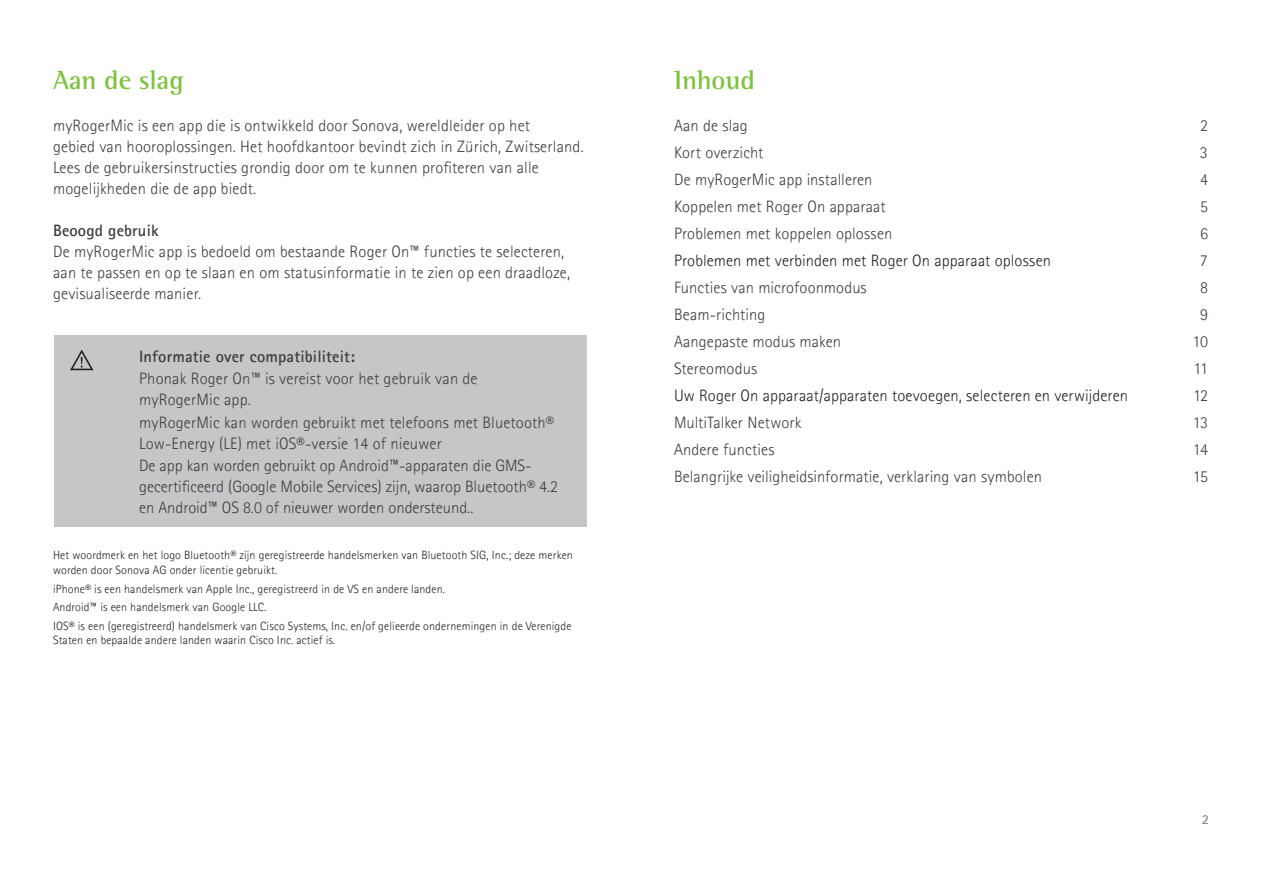
<style>
.page{position:relative;width:1263px;height:893px;background:#fff}
.page>*{position:absolute;margin:0;border:0;box-sizing:border-box;transform-origin:0 0}
.t1{font:700 27px "Rotis Semifor Phonak";color:#7fc241}
.t2{font:300 16.5px/21px "Rotis Sansfor Phonak";letter-spacing:.01em;color:#3f3d36}
.t3{font:300 16.5px "Rotis Sansfor Phonak";letter-spacing:.005em;color:#231f20}
.t4{font:700 16.5px "Rotis Sansfor Phonak";letter-spacing:.01em;color:#3f3d36}
.t5{font:700 13.5px "Rotis Sansfor Phonak";color:#8b8b83}
.t6{font:300 12px/18.6px "Rotis Sansfor Phonak";letter-spacing:.01em;color:#231f20}
</style>
<div class="page">
<div style="left:54px;top:335px;width:532px;height:191px;background:#c4c6c8"></div>
<svg style="left:70px;top:350px;width:23px;height:20px"></svg>
<h1 class="t1" style="left:53px;top:63px;width:132px">Aan de slag</h1>
<p class="t2" style="left:53px;top:115px;width:532px">myRogerMic is een app die is ontwikkeld door Sonova, wereldleider op het<br>gebied van hooroplossingen. Het hoofdkantoor bevindt zich in Zürich, Zwitserland.<br>Lees de gebruikersinstructies grondig door om te kunnen profiteren van alle mogelijkheden die de app biedt.</p>
<p class="t4" style="left:53px;top:220px;width:107px">Beoogd gebruik</p>
<p class="t2" style="left:53px;top:241px;width:519px">De myRogerMic app is bedoeld om bestaande Roger On™ functies te selecteren, aan te passen en op te slaan en om statusinformatie in te zien op een draadloze, gevisualiseerde manier.</p>
<p class="t4" style="left:139px;top:346px;width:217px">Informatie over compatibiliteit:</p>
<p class="t2" style="left:139px;top:368px;width:340px">Phonak Roger On™ is vereist voor het gebruik van de myRogerMic app.</p>
<p class="t2" style="left:139px;top:412px;width:417px">myRogerMic kan worden gebruikt met telefoons met Bluetooth®<br>Low-Energy (LE) met iOS®-versie 14 of nieuwer</p>
<p class="t2" style="left:139px;top:455px;width:420px">De app kan worden gebruikt op Android™-apparaten die GMS&shy;gecertificeerd (Google Mobile Services) zijn, waarop Bluetooth® 4.2 en Android™ OS 8.0 of nieuwer worden ondersteund..</p>
<p class="t6" style="left:53px;top:548px;width:521px;line-height:14.4px">Het woordmerk en het logo Bluetooth® zijn geregistreerde handelsmerken van Bluetooth SIG, Inc.; deze merken worden door Sonova AG onder licentie gebruikt.</p>
<p class="t6" style="left:53px;top:579px;width:520px">iPhone® is een handelsmerk van Apple Inc., geregistreerd in de VS en andere landen.<br>Android™ is een handelsmerk van Google LLC.<br>IOS® is een (geregistreerd) handelsmerk van Cisco Systems, Inc. en/of gelieerde ondernemingen in de Verenigde</p>
<p class="t6" style="left:53px;top:631px;width:284px">Staten en bepaalde andere landen waarin Cisco Inc. actief is.</p>
<h1 class="t1" style="left:674px;top:63px;width:83px">Inhoud</h1>
<p class="t2" style="left:674px;top:115px;width:75px">Aan de slag</p>
<p class="t2" style="left:1200px;top:115px;width:9px">2</p>
<p class="t2" style="left:674px;top:142px;width:91px">Kort overzicht</p>
<p class="t2" style="left:1200px;top:142px;width:9px">3</p>
<p class="t2" style="left:674px;top:169px;width:200px">De myRogerMic app installeren</p>
<p class="t2" style="left:1200px;top:169px;width:9px">4</p>
<p class="t2" style="left:674px;top:196px;width:213px">Koppelen met Roger On apparaat</p>
<p class="t2" style="left:1200px;top:196px;width:9px">5</p>
<p class="t2" style="left:674px;top:223px;width:220px">Problemen met koppelen oplossen</p>
<p class="t2" style="left:1200px;top:223px;width:9px">6</p>
<p class="t3" style="left:674px;top:251px;width:378px">Problemen met verbinden met Roger On apparaat oplossen</p>
<p class="t2" style="left:1200px;top:250px;width:9px">7</p>
<p class="t2" style="left:674px;top:277px;width:194px">Functies van microfoonmodus</p>
<p class="t2" style="left:1200px;top:277px;width:9px">8</p>
<p class="t2" style="left:674px;top:304px;width:93px">Beam-richting</p>
<p class="t2" style="left:1200px;top:304px;width:9px">9</p>
<p class="t2" style="left:674px;top:331px;width:169px">Aangepaste modus maken</p>
<p class="t2" style="left:1192px;top:331px;width:17px">10</p>
<p class="t2" style="left:674px;top:358px;width:85px">Stereomodus</p>
<p class="t2" style="left:1193px;top:358px;width:16px">11</p>
<p class="t3" style="left:674px;top:386px;width:456px">Uw Roger On apparaat/apparaten toevoegen, selecteren en verwijderen</p>
<p class="t2" style="left:1193px;top:385px;width:17px">12</p>
<p class="t2" style="left:674px;top:412px;width:129px">MultiTalker Network</p>
<p class="t2" style="left:1193px;top:412px;width:17px">13</p>
<p class="t2" style="left:674px;top:439px;width:102px">Andere functies</p>
<p class="t2" style="left:1193px;top:439px;width:17px">14</p>
<p class="t2" style="left:674px;top:466px;width:369px">Belangrijke veiligheidsinformatie, verklaring van symbolen</p>
<p class="t2" style="left:1193px;top:466px;width:17px">15</p>
<p class="t5" style="left:1202px;top:811px;width:9px">2</p>
</div>
